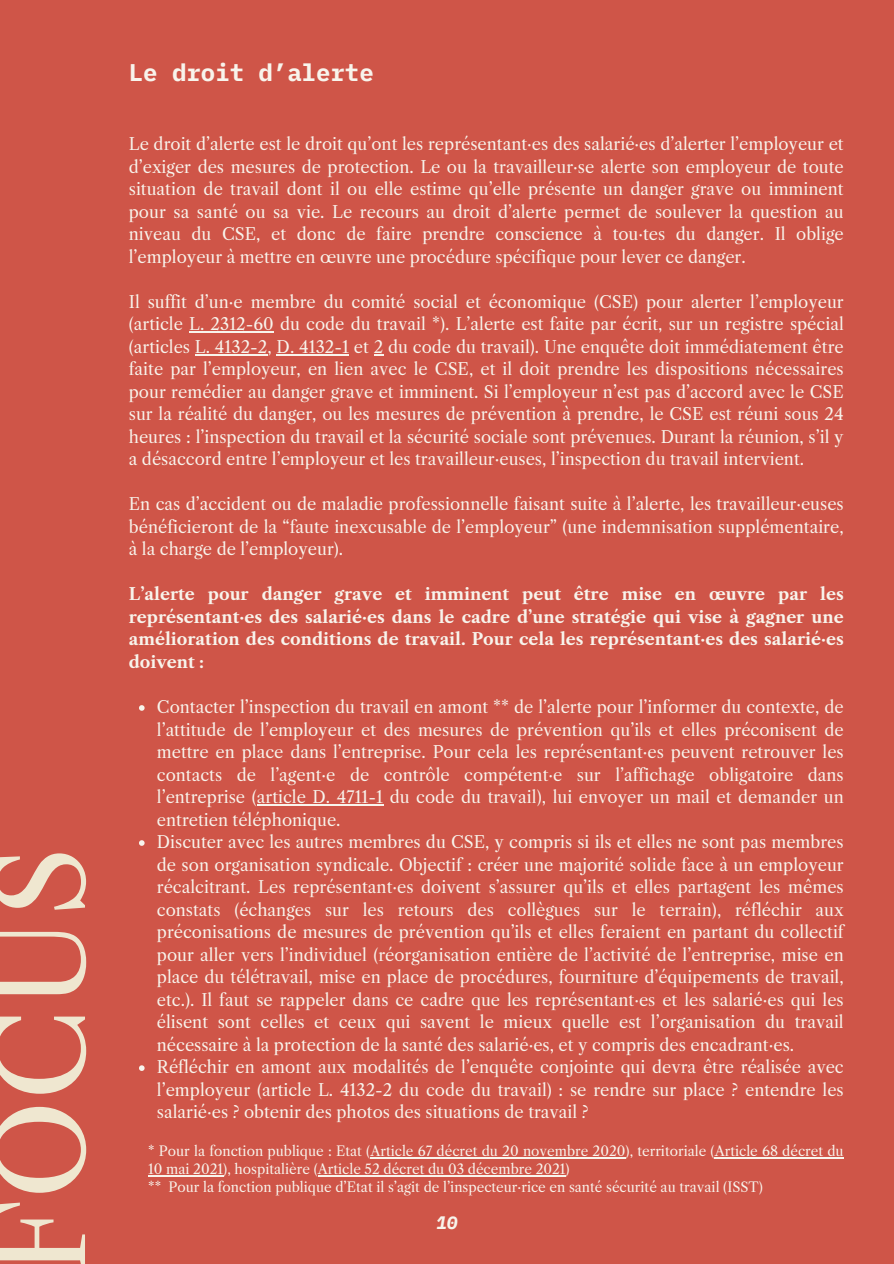
<style>
.page{position:relative;width:894px;height:1264px;background:#fff}
.page>*{position:absolute;margin:0;border:0;box-sizing:border-box;transform-origin:0 0}
.t1{font:118.2px "Libre Caslon Text";color:#efe7d0}
.t2{font:700 24px "IBM Plex Mono";color:#f8f4ec}
.t3{font:italic 700 18px "IBM Plex Mono";color:#f8f4ec}
.t4{font:16.5px/22.5px "Libre Caslon Text";color:#f8f4ec;text-align:justify}
.t5{font:700 16.5px/22.5px "Libre Caslon Text";color:#f8f4ec;text-align:justify}
.t6{font:13.5px/18px "Libre Caslon Text";color:#f8f4ec}
</style>
<div class="page">
<div style="left:0;top:0;width:893px;height:1263px;background:#cf5548"></div>
<hr style="left:189px;top:331px;width:85px;height:1px;background:#f8f4ec">
<hr style="left:195px;top:354px;width:72px;height:1px;background:#f8f4ec">
<hr style="left:276px;top:354px;width:73px;height:1px;background:#f8f4ec">
<svg style="left:139px;top:705px;width:5px;height:5px"></svg>
<hr style="left:257px;top:804px;width:126px;height:1px;background:#f8f4ec">
<svg style="left:139px;top:840px;width:5px;height:5px"></svg>
<svg style="left:139px;top:1065px;width:5px;height:5px"></svg>
<hr style="left:370px;top:1157px;width:255px;height:1px;background:#f8f4ec">
<hr style="left:714px;top:1157px;width:129px;height:1px;background:#f8f4ec">
<hr style="left:148px;top:1175px;width:75px;height:1px;background:#f8f4ec">
<hr style="left:318px;top:1175px;width:247px;height:1px;background:#f8f4ec">
<p class="t1" style="left:-30px;top:1276px;width:431px;rotate:-90deg">FOCUS</p>
<h4 class="t2" style="left:129px;top:56px;width:246px">Le droit d’alerte</h4>
<h4 class="t4" style="left:129px;top:133px;width:716px">Le droit d’alerte est le droit qu’ont les représentant·es des salarié·es d’alerter l’employeur et d’exiger des mesures de protection. Le ou la travailleur·se alerte son employeur de toute situation de travail dont il ou elle estime qu’elle présente un danger grave ou imminent pour sa santé ou sa vie. Le recours au droit d’alerte permet de soulever la question au niveau du CSE, et donc de faire prendre conscience à tou·tes du danger. Il oblige l’employeur à mettre en œuvre une procédure spécifique pour lever ce danger.</h4>
<h4 class="t4" style="left:129px;top:291px;width:716px">Il suffit d’un·e membre du comité social et économique (CSE) pour alerter l’employeur (article L. 2312-60 du code du travail *). L’alerte est faite par écrit, sur un registre spécial (articles L. 4132-2, D. 4132-1 et 2 du code du travail). Une enquête doit immédiatement être faite par l’employeur, en lien avec le CSE, et il doit prendre les dispositions nécessaires pour remédier au danger grave et imminent. Si l’employeur n’est pas d’accord avec le CSE sur la réalité du danger, ou les mesures de prévention à prendre, le CSE est réuni sous 24 heures : l’inspection du travail et la sécurité sociale sont prévenues. Durant la réunion, s’il y a désaccord entre l’employeur et les travailleur·euses, l’inspection du travail intervient.</h4>
<h3 class="t4" style="left:129px;top:493px;width:716px">En cas d’accident ou de maladie professionnelle faisant suite à l’alerte, les travailleur·euses bénéficieront de la “faute inexcusable de l’employeur” (une indemnisation supplémentaire, à la charge de l’employeur).</h3>
<p class="t5" style="left:129px;top:583px;width:716px">L’alerte pour danger grave et imminent peut être mise en œuvre par les représentant·es des salarié·es dans le cadre d’une stratégie qui vise à gagner une amélioration des conditions de travail. Pour cela les représentant·es des salarié·es doivent :</p>
<p class="t4" style="left:157px;top:696px;width:688px">Contacter l’inspection du travail en amont ** de l’alerte pour l’informer du contexte, de l’attitude de l’employeur et des mesures de prévention qu’ils et elles préconisent de mettre en place dans l’entreprise. Pour cela les représentant·es peuvent retrouver les contacts de l’agent·e de contrôle compétent·e sur l’affichage obligatoire dans l’entreprise (article D. 4711-1 du code du travail), lui envoyer un mail et demander un entretien téléphonique.</p>
<p class="t4" style="left:157px;top:831px;width:688px">Discuter avec les autres membres du CSE, y compris si ils et elles ne sont pas membres de son organisation syndicale. Objectif : créer une majorité solide face à un employeur récalcitrant. Les représentant·es doivent s’assurer qu’ils et elles partagent les mêmes constats (échanges sur les retours des collègues sur le terrain), réfléchir aux préconisations de mesures de prévention qu’ils et elles feraient en partant du collectif pour aller vers l’individuel (réorganisation entière de l’activité de l’entreprise, mise en place du télétravail, mise en place de procédures, fourniture d’équipements de travail, etc.). Il faut se rappeler dans ce cadre que les représentant·es et les salarié·es qui les élisent sont celles et ceux qui savent le mieux quelle est l’organisation du travail nécessaire à la protection de la santé des salarié·es, et y compris des encadrant·es.</p>
<h1 class="t4" style="left:157px;top:1056px;width:688px">Réfléchir en amont aux modalités de l’enquête conjointe qui devra être réalisée avec l’employeur (article L. 4132-2 du code du travail) : se rendre sur place ? entendre les salarié·es ? obtenir des photos des situations de travail ?</h1>
<p class="t6" style="left:148px;top:1142px;width:696px">* Pour la fonction publique : Etat (Article 67 décret du 20 novembre 2020), territoriale (Article 68 décret du<br>10 mai 2021), hospitalière (Article 52 décret du 03 décembre 2021)</p>
<p class="t6" style="left:148px;top:1178px;width:616px">** Pour la fonction publique d’Etat il s’agit de l’inspecteur·rice en santé sécurité au travail (ISST)</p>
<p class="t3" style="left:436px;top:1210px;width:23px">10</p>
</div>
